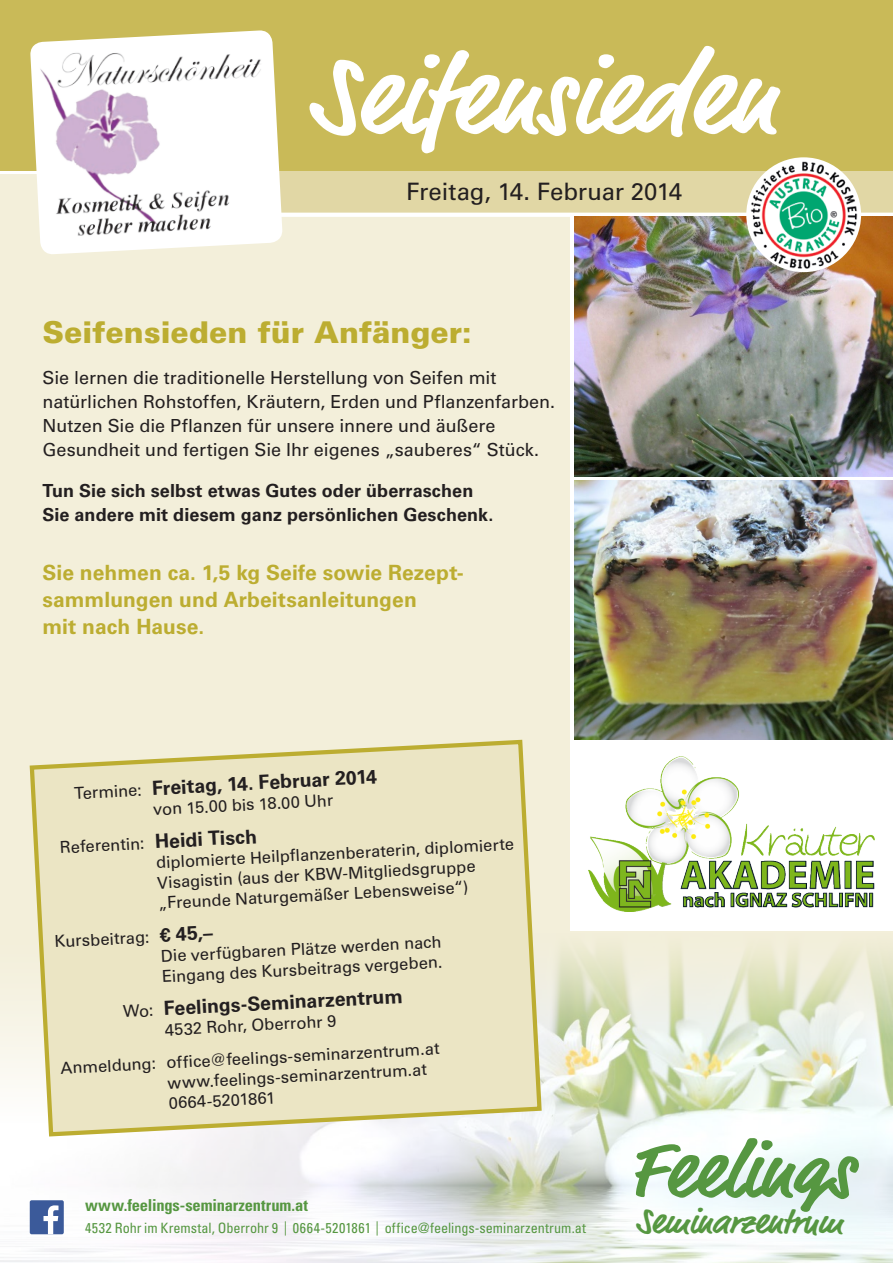
<style>
.page{position:relative;width:893px;height:1263px;background:#fff}
.page>*{position:absolute;margin:0;border:0;box-sizing:border-box;transform-origin:0 0}
.t1{font:700 111px "Market";color:#fff}
.t2{font:700 36px "Market";color:#569741}
.t3{font:900 30px "Univers";color:#bcad31}
.t4{font:24px "Univers";letter-spacing:-.005em;color:#231f20}
.t5{font:700 21px/27px "Univers";letter-spacing:.005em;color:#bcad31}
.t6{font:700 19.5px "Univers";color:#231f20}
.t7{font:18px/24px "Univers";color:#231f20}
.t8{font:700 18px/24px "Univers";letter-spacing:.005em;color:#231f20}
.t9{font:16.5px/20.2px "Univers";color:#231f20}
.t10{font:700 condensed 16.5px "Univers";letter-spacing:-.005em;color:#569741}
.t11{font:condensed 14.25px "Univers";color:#569741}
.s1{font-weight:400;font-size:16.5px}
.s2{font-weight:700;font-size:19.5px}
</style>
<div class="page">
<img style="left:0;top:1037px;width:893px;height:226px">
<svg style="left:635px;top:1138px;width:224px;height:74px"></svg>
<div style="left:0;top:174px;width:570px;height:757px;background:#f3efda"></div>
<svg style="left:283px;top:170px;width:610px;height:47px;background:#e2d8a9"></svg>
<div style="left:0;top:0;width:893px;height:170px;background:#c9ba58"></div>
<svg style="left:544px;top:931px;width:349px;height:106px;background:#e7e9d2"></svg>
<div style="left:0;top:931px;width:128px;height:192px;background:linear-gradient(to bottom,#f1edd6,#fefdfc)"></div>
<svg style="left:27px;top:739px;width:517px;height:400px;background:#eae4c2"></svg>
<div style="left:30px;top:1200px;width:34px;height:34px;background:#3b5a9a;border-radius:2px"></div>
<svg style="left:44px;top:1205px;width:14px;height:29px"></svg>
<img style="left:30px;top:30px;width:250px;height:224px">
<img style="left:574px;top:480px;width:319px;height:260px">
<img style="left:574px;top:217px;width:319px;height:259px">
<img style="left:746px;top:157px;width:115px;height:115px;border-radius:57px">
<img style="left:588px;top:757px;width:286px;height:155px">
<h1 class="t1" style="left:308px;top:29px;width:469px">Seifensieden</h1>
<h3 class="t4" style="left:406px;top:177px;width:278px">Freitag, 14. Februar 2014</h3>
<h3 class="t3" style="left:43px;top:313px;width:431px">Seifensieden für Anfänger:</h3>
<p class="t7" style="left:43px;top:366px;width:514px">Sie lernen die traditionelle Herstellung von Seifen mit natürlichen Rohstoffen, Kräutern, Erden und Pflanzenfarben.<br>Nutzen Sie die Pflanzen für unsere innere und äußere Gesundheit und fertigen Sie Ihr eigenes „sauberes“ Stück.</p>
<p class="t8" style="left:43px;top:479px;width:452px">Tun Sie sich selbst etwas Gutes oder überraschen<br>Sie andere mit diesem ganz persönlichen Geschenk.</p>
<p class="t5" style="left:43px;top:560px;width:421px">Sie nehmen ca. 1,5 kg Seife sowie Rezept&shy;sammlungen und Arbeitsanleitungen<br>mit nach Hause.</p>
<p class="t6" style="left:73px;top:781px;width:305px;rotate:-3deg"><span class="s1">Termine:</span> Freitag, 14. Februar 2014</p>
<p class="t9" style="left:57px;top:798px;width:277px;line-height:33px;text-indent:95px;rotate:-3deg">von 15.00 bis 18.00 Uhr<br>Referentin: <span class="s2">Heidi Tisch</span></p>
<p class="t9" style="left:156px;top:853px;width:360px;rotate:-3deg">diplomierte Heilpflanzenberaterin, diplomierte<br>Visagistin (aus der KBW-Mitgliedsgruppe „Freunde Naturgemäßer Lebensweise“)</p>
<p class="t9" style="left:159px;top:926px;width:283px;text-indent:-105px;rotate:-3deg">Kursbeitrag: <span class="s2">€ 45,–<br></span>Die verfügbaren Plätze werden nach<br>Eingang des Kursbeitrags vergeben.</p>
<p class="t6" style="left:122px;top:999px;width:282px;rotate:-3deg"><span class="s1">Wo:</span> Feelings-Seminarzentrum</p>
<p class="t9" style="left:58px;top:1019px;width:381px;line-height:33px;text-align:center;rotate:-3deg">4532 Rohr, Oberrohr 9<br>Anmeldung: office@feelings-seminarzentrum.at</p>
<p class="t9" style="left:167px;top:1073px;width:261px;rotate:-3deg">www.feelings-seminarzentrum.at<br>0664-5201861</p>
<p class="t10" style="left:85px;top:1195px;width:224px">www.feelings-seminarzentrum.at</p>
<p class="t11" style="left:85px;top:1219px;width:503px">4532 Rohr im Kremstal, Oberrohr 9 | 0664-5201861 | office@feelings-seminarzentrum.at</p>
<h2 class="t2" style="left:636px;top:1200px;width:208px">Seminarzentrum</h2>
</div>
